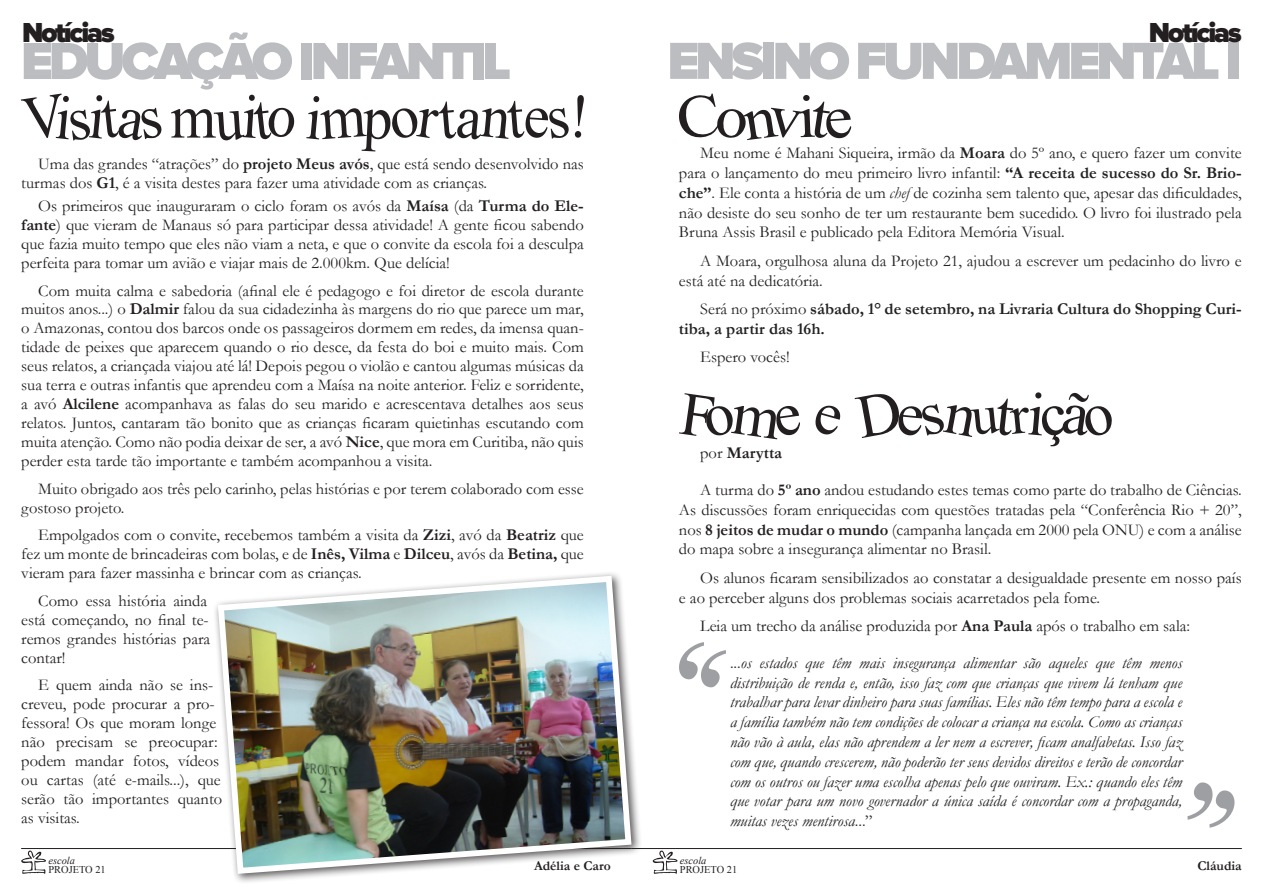
<style>
.page{position:relative;width:1263px;height:893px;background:#fff}
.page>*{position:absolute;margin:0;border:0;box-sizing:border-box;transform-origin:0 0}
.t1{font:900 54px "Proxima Nova";letter-spacing:-.08em;color:#bcbdc0}
.t2{font:900 28.5px "Proxima Nova";letter-spacing:-.08em;color:#231f20}
.Corpo{font:16.5px/19px "Garamond";color:#231f20}
.t3{font:italic 16.5px/19.8px "Garamond";color:#231f20;text-align:justify}
.t4{font:16.5px/19.8px "Garamond";color:#222;text-align:justify}
.t5{font:700 16.5px/19.8px "Garamond";color:#222}
.t6{font:700 16.5px "Garamond";color:#231f20}
.t7{font:700 13.5px "Garamond";color:#231f20}
.t8{font:10.35px "Times New Roman";color:#231f20}
.t9{font:italic 10.35px "Times New Roman";color:#231f20}
.s1{font-weight:700}
.s2{font-style:italic}
.s3{font-weight:400}
.s4{font-style:normal}
</style>
<div class="page">
<svg style="left:21px;top:851px;width:25px;height:23px"></svg>
<svg style="left:653px;top:851px;width:24px;height:23px"></svg>
<hr style="left:21px;top:848px;width:610px;height:1px;background:#231f20">
<hr style="left:632px;top:848px;width:609px;height:1px;background:#231f20">
<svg style="left:21px;top:94px;width:141px;height:46px"></svg>
<svg style="left:171px;top:95px;width:124px;height:45px"></svg>
<svg style="left:306px;top:96px;width:263px;height:55px"></svg>
<svg style="left:575px;top:95px;width:9px;height:43px"></svg>
<svg style="left:679px;top:393px;width:121px;height:46px"></svg>
<svg style="left:815px;top:405px;width:25px;height:30px"></svg>
<svg style="left:855px;top:392px;width:257px;height:54px"></svg>
<svg style="left:679px;top:94px;width:172px;height:46px"></svg>
<svg style="left:679px;top:642px;width:47px;height:46px"></svg>
<svg style="left:1187px;top:782px;width:48px;height:46px"></svg>
<div style="left:213px;top:571px;width:429px;height:313px;background:#231f20;opacity:.75"></div>
<img style="left:215px;top:573px;width:420px;height:304px">
<p class="t2" style="left:22px;top:20px;width:94px">Notícias</p>
<p class="t2" style="left:1149px;top:20px;width:94px">Notícias</p>
<p class="t1" style="left:21px;top:36px;width:492px">EDUCAÇÃO INFANTIL</p>
<p class="t1" style="left:667px;top:36px;width:576px">ENSINO FUNDAMENTAL I</p>
<p class="Corpo" style="left:21px;top:154px;width:564px;text-indent:17px">Uma das grandes “atrações” do <span class="s1">projeto Meus avós</span>, que está sendo desenvolvido nas turmas dos <span class="s1">G1</span>, é a visita destes para fazer uma atividade com as crianças.</p>
<p class="Corpo" style="left:21px;top:196px;width:564px;text-align:justify;text-indent:17px">Os primeiros que inauguraram o ciclo foram os avós da <span class="s1">Maísa</span> (da <span class="s1">Turma do Ele&shy;fante</span>) que vieram de Manaus só para participar dessa atividade! A gente ficou sabendo que fazia muito tempo que eles não viam a neta, e que o convite da escola foi a desculpa perfeita para tomar um avião e viajar mais de 2.000km. Que delícia!</p>
<p class="Corpo" style="left:21px;top:281px;width:564px;text-align:justify;text-indent:17px">Com muita calma e sabedoria (afinal ele é pedagogo e foi diretor de escola durante muitos anos...) o <span class="s1">Dalmir</span> falou da sua cidadezinha às margens do rio que parece um mar, o Amazonas, contou dos barcos onde os passageiros dormem em redes, da imensa quan&shy;tidade de peixes que aparecem quando o rio desce, da festa do boi e muito mais. Com seus relatos, a criançada viajou até lá! Depois pegou o violão e cantou algumas músicas da sua terra e outras infantis que aprendeu com a Maísa na noite anterior. Feliz e sorridente, a avó <span class="s1">Alcilene</span> acompanhava as falas do seu marido e acrescentava detalhes aos seus relatos. Juntos, cantaram tão bonito que as crianças ficaram quietinhas escutando com muita atenção. Como não podia deixar de ser, a avó <span class="s1">Nice</span>, que mora em Curitiba, não quis perder esta tarde tão importante e também acompanhou a visita.</p>
<p class="Corpo" style="left:21px;top:479px;width:564px;text-indent:17px">Muito obrigado aos três pelo carinho, pelas histórias e por terem colaborado com esse gostoso projeto.</p>
<p class="Corpo" style="left:21px;top:525px;width:564px;text-align:justify;text-indent:17px">Empolgados com o convite, recebemos também a visita da <span class="s1">Zizi</span>, avó da <span class="s1">Beatriz</span> que fez um monte de brincadeiras com bolas, e de <span class="s1">Inês, Vilma</span> e <span class="s1">Dilceu</span>, avós da <span class="s1">Betina,</span> que vieram para fazer massinha e brincar com as crianças.</p>
<p class="Corpo" style="left:21px;top:591px;width:190px;text-indent:17px">Como essa história ainda está começando, no final te&shy;remos grandes histórias para contar!</p>
<p class="Corpo" style="left:21px;top:675px;width:203px;text-indent:17px">E quem ainda não se ins&shy;creveu, pode procurar a pro&shy;fessora! Os que moram longe não precisam se preocupar: podem mandar fotos, vídeos ou cartas (até e-mails...), que serão tão importantes quanto as visitas.</p>
<p class="t4" style="left:679px;top:143px;width:564px;text-indent:21px">Meu nome é Mahani Siqueira, irmão da <span class="s1">Moara</span> do 5º ano, e quero fazer um convite para o lançamento do meu primeiro livro infantil: <span class="s1">“A receita de sucesso do Sr. Brio&shy;che”</span>. Ele conta a história de um <span class="s2">chef</span> de cozinha sem talento que, apesar das dificuldades, não desiste do seu sonho de ter um restaurante bem sucedido. O livro foi ilustrado pela Bruna Assis Brasil e publicado pela Editora Memória Visual.</p>
<p class="t4" style="left:679px;top:250px;width:564px;text-indent:21px">A Moara, orgulhosa aluna da Projeto 21, ajudou a escrever um pedacinho do livro e está até na dedicatória.</p>
<p class="t5" style="left:679px;top:298px;width:564px;text-indent:21px"><span class="s3">Será no próximo</span> sábado, 1° de setembro, na Livraria Cultura do Shopping Curi&shy;tiba, a partir das 16h.</p>
<p class="t4" style="left:700px;top:347px;width:91px">Espero vocês!</p>
<p class="t6" style="left:700px;top:443px;width:83px"><span class="s3">por</span> Marytta</p>
<p class="Corpo" style="left:679px;top:480px;width:564px;line-height:19.8px;text-align:justify;text-indent:21px">A turma do <span class="s1">5º ano</span> andou estudando estes temas como parte do trabalho de Ciências.<br>As discussões foram enriquecidas com questões tratadas pela “Conferência Rio + 20”, nos <span class="s1">8 jeitos de mudar o mundo</span> (campanha lançada em 2000 pela ONU) e com a análise do mapa sobre a insegurança alimentar no Brasil.</p>
<p class="Corpo" style="left:679px;top:567px;width:564px;line-height:19.8px;text-indent:21px">Os alunos ficaram sensibilizados ao constatar a desigualdade presente em nosso país e ao perceber alguns dos problemas sociais acarretados pela fome.</p>
<p class="Corpo" style="left:700px;top:616px;width:491px">Leia um trecho da análise produzida por <span class="s1">Ana Paula</span> após o trabalho em sala:</p>
<p class="t3" style="left:730px;top:652px;width:454px"><span class="s4">...</span>os estados que têm mais insegurança alimentar são aqueles que têm menos distribuição de renda e, então, isso faz com que crianças que vivem lá tenham que trabalhar para levar dinheiro para suas famílias. Eles não têm tempo para a escola e a família também não tem condições de colocar a criança na escola. Como as crianças não vão à aula, elas não aprendem a ler nem a escrever, ficam analfabetas. Isso faz com que, quando crescerem, não poderão ter seus devidos direitos e terão de concordar com os outros ou fazer uma escolha apenas pelo que ouviram. Ex.: quando eles têm que votar para um novo governador a única saída é concordar com a propaganda, muitas vezes mentirosa<span class="s4">...”</span></p>
<p class="t9" style="left:48px;top:853px;width:28px">escola</p>
<p class="t8" style="left:48px;top:863px;width:59px">PROJETO 21</p>
<p class="t9" style="left:680px;top:853px;width:28px">escola</p>
<p class="t7" style="left:534px;top:858px;width:78px">Adélia e Caro</p>
<p class="t8" style="left:680px;top:863px;width:59px">PROJETO 21</p>
<p class="t7" style="left:1197px;top:858px;width:46px">Cláudia</p>
</div>
